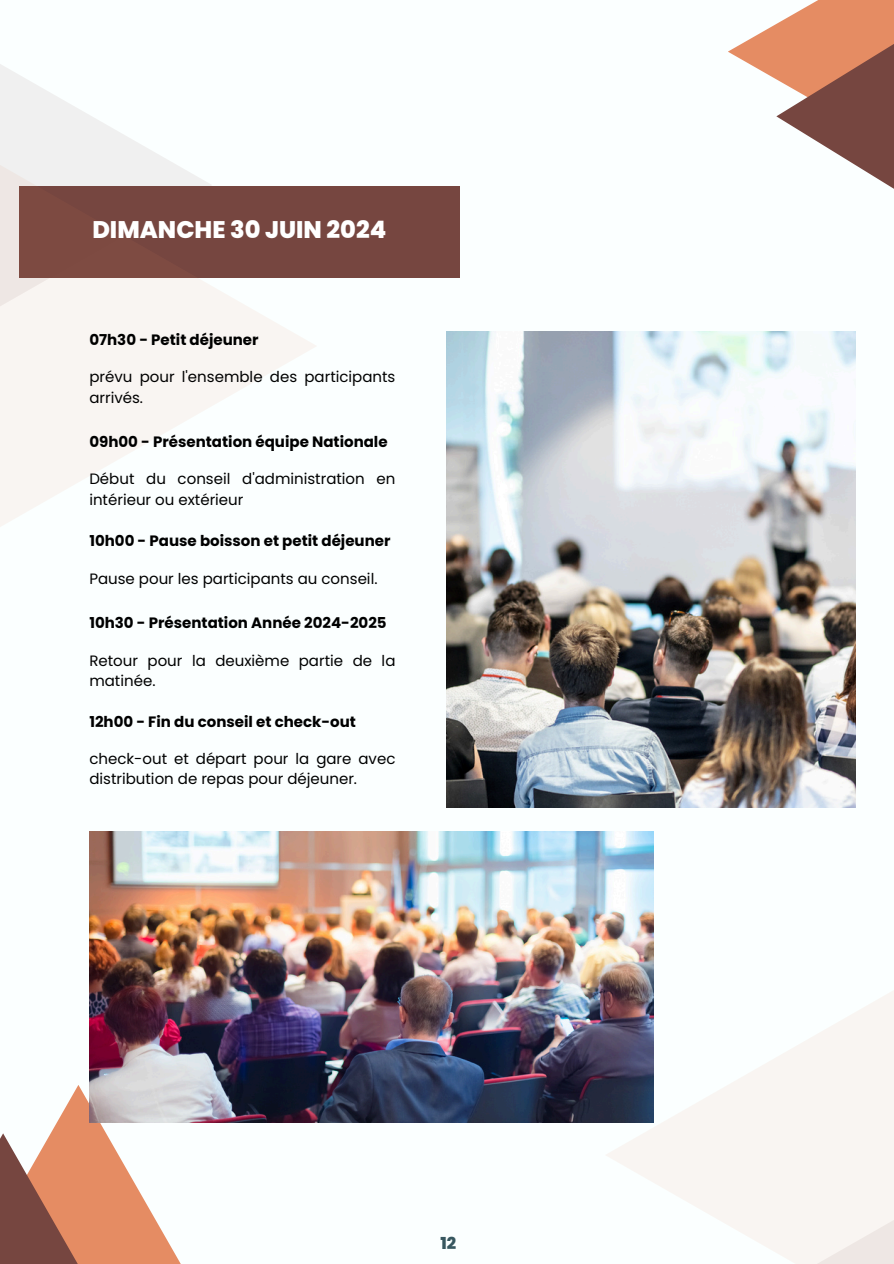
<style>
.page{position:relative;width:894px;height:1264px;background:#fff}
.page>*{position:absolute;margin:0;border:0;box-sizing:border-box;transform-origin:0 0}
.t1{font:800 24px "Poppins";color:#fff}
.t2{font:800 16.5px "Poppins";color:#37575f}
.t3{font:15px/20.2px "Poppins";color:#000}
.t4{font:700 15px "Poppins";color:#000}
</style>
<div class="page">
<div style="left:0;top:0;width:893px;height:1263px;background:#fbffff"></div>
<div style="left:19px;top:186px;width:440px;height:91px;background:#764640"></div>
<svg style="left:0;top:277px;width:317px;height:250px"></svg>
<svg style="left:0;top:64px;width:212px;height:388px"></svg>
<div style="left:604px;top:855px;width:289px;height:408px;background:linear-gradient(to right,#fbfdfd,#fbffff)"></div>
<div style="left:713px;top:1023px;width:180px;height:240px;background:linear-gradient(to right,#faf9f8,#f8f2ef)"></div>
<svg style="left:728px;top:24px;width:48px;height:55px"></svg>
<svg style="left:776px;top:0;width:117px;height:188px"></svg>
<svg style="left:51px;top:1085px;width:161px;height:178px"></svg>
<svg style="left:0;top:1133px;width:137px;height:130px;background:#c68369"></svg>
<img style="left:446px;top:332px;width:409px;height:475px">
<img style="left:89px;top:831px;width:564px;height:291px">
<p class="t1" style="left:92px;top:213px;width:295px">DIMANCHE 30 JUIN 2024</p>
<p class="t4" style="left:89px;top:329px;width:171px">07h30 - Petit déjeuner</p>
<h2 class="t3" style="left:89px;top:367px;width:307px">prévu pour l'ensemble des participants arrivés.</h2>
<p class="t4" style="left:89px;top:431px;width:300px">09h00 - Présentation équipe Nationale</p>
<h2 class="t3" style="left:89px;top:469px;width:307px">Début du conseil d'administration en intérieur ou extérieur</h2>
<p class="t4" style="left:89px;top:530px;width:302px">10h00 - Pause boisson et petit déjeuner</p>
<h2 class="t3" style="left:89px;top:568px;width:289px">Pause pour les participants au conseil.</h2>
<p class="t4" style="left:89px;top:612px;width:299px">10h30 - Présentation Année 2024-2025</p>
<h2 class="t3" style="left:89px;top:650px;width:307px">Retour pour la deuxième partie de la matinée.</h2>
<p class="t4" style="left:89px;top:710px;width:268px">12h00 - Fin du conseil et check-out</p>
<p class="t3" style="left:89px;top:748px;width:307px">check-out et départ pour la gare avec distribution de repas pour déjeuner.</p>
<p class="t2" style="left:440px;top:1231px;width:17px">12</p>
</div>
